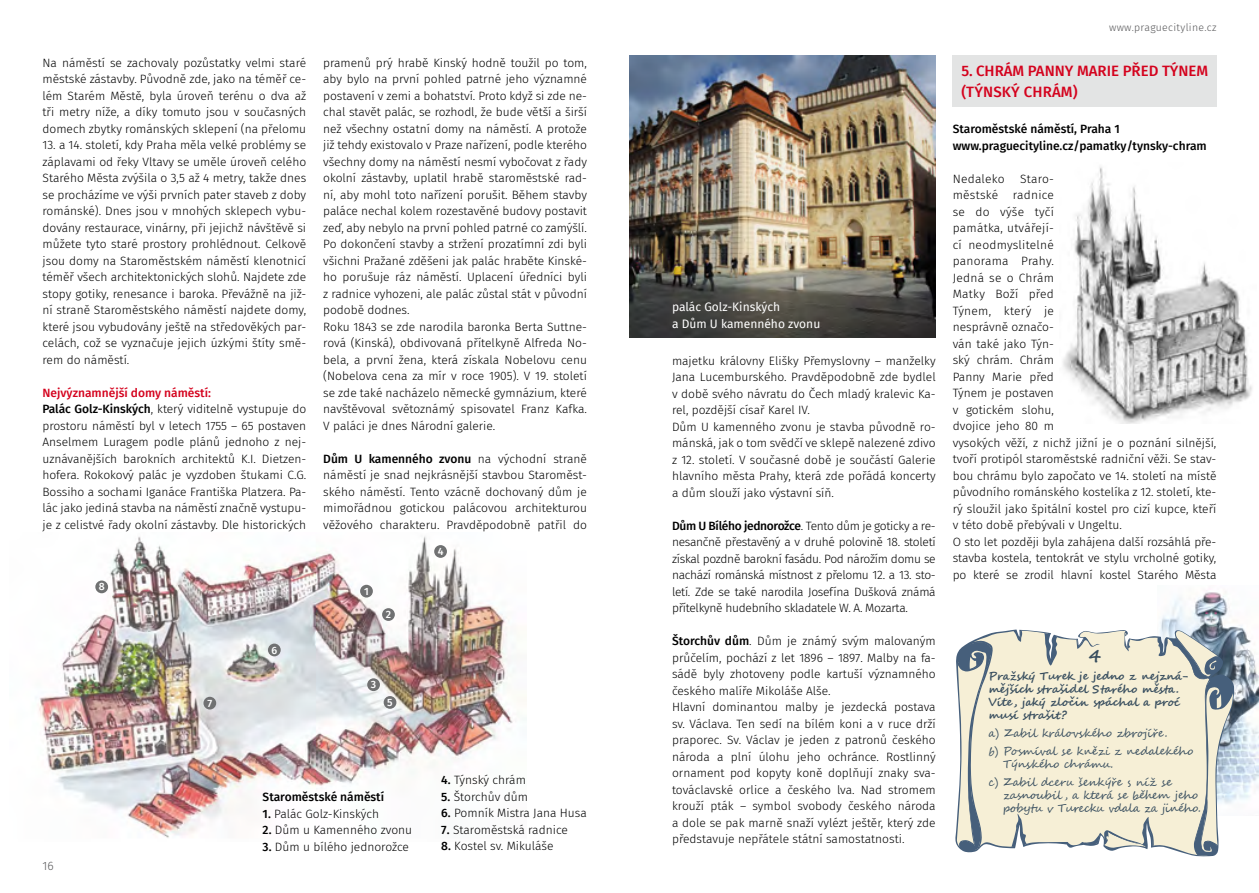
<style>
.page{position:relative;width:1259px;height:893px;background:#fff}
.page>*{position:absolute;margin:0;border:0;box-sizing:border-box;transform-origin:0 0}
.t1{font:700 17.25px "Segoe Script";color:#374d5e}
.t2{font:500 15px/21px "Fira Sans";color:#d4021d}
.t3{font:300 12px/16.5px "Fira Sans";letter-spacing:-.005em;color:#000}
.t4{font:500 12px/16.5px "Fira Sans";color:#000}
.t5{font:12px/16.5px "Fira Sans";color:#fff}
.t6{font:300 12px "Fira Sans";letter-spacing:.02em;color:#000}
.t7{font:300 12px "Fira Sans";color:#58585a}
.t8{font:11.25px/18.3px "Segoe Script";letter-spacing:-.005em;color:#374d5e}
.t9{font:700 11.25px/12.8px "Segoe Script";color:#374d5e}
.t10{font:300 10.5px "Fira Sans";letter-spacing:.03em;color:#58585a}
.t11{font:500 10.5px "Fira Sans";color:#fff}
.s1{font-weight:500;color:#d4021d}
.s2{font-weight:500}
</style>
<div class="page">
<div style="left:952px;top:55px;width:265px;height:51px;background:#e3e4e4"></div>
<img style="left:629px;top:55px;width:306px;height:282px">
<img style="left:1063px;top:167px;width:189px;height:257px">
<img style="left:1160px;top:592px;width:99px;height:208px">
<svg style="left:955px;top:629px;width:280px;height:214px"></svg>
<svg style="left:962px;top:631px;width:114px;height:222px;background:#f4edd7"></svg>
<svg style="left:1044px;top:633px;width:13px;height:33px"></svg>
<svg style="left:1011px;top:813px;width:15px;height:34px"></svg>
<svg style="left:1013px;top:631px;width:9px;height:11px"></svg>
<svg style="left:1076px;top:631px;width:157px;height:225px;background:#e1dfce"></svg>
<svg style="left:956px;top:641px;width:37px;height:210px;background:#cbccc2"></svg>
<img style="left:39px;top:536px;width:488px;height:302px">
<div style="left:360px;top:585px;width:13px;height:12px;background:#707172;border-radius:50%"></div>
<div style="left:384px;top:696px;width:12px;height:13px;background:#707172;border-radius:50%"></div>
<div style="left:382px;top:608px;width:13px;height:13px;background:#707172;border-radius:50%"></div>
<div style="left:268px;top:644px;width:13px;height:12px;background:#707172;border-radius:50%"></div>
<div style="left:367px;top:678px;width:13px;height:13px;background:#707172;border-radius:50%"></div>
<div style="left:203px;top:697px;width:13px;height:12px;background:#707172;border-radius:50%"></div>
<div style="left:434px;top:545px;width:13px;height:13px;background:#707172;border-radius:50%"></div>
<div style="left:95px;top:580px;width:13px;height:13px;background:#707172;border-radius:50%"></div>
<p class="t3" style="left:43px;top:54px;width:265px;text-align:justify">Na náměstí se zachovaly pozůstatky velmi staré městské zástavby. Původně zde, jako na téměř ce&shy;lém Starém Městě, byla úroveň terénu o dva až tři metry níže, a díky tomuto jsou v současných domech zbytky románských sklepení (na přelomu</p>
<p class="t3" style="left:43px;top:137px;width:265px;text-align:justify">13. a 14. století, kdy Praha měla velké problémy se záplavami od řeky Vltavy se uměle úroveň celého Starého Města zvýšila o 3,5 až 4 metry, takže dnes se procházíme ve výši prvních pater staveb z doby románské). Dnes jsou v mnohých sklepech vybu&shy;dovány restaurace, vinárny, při jejichž návštěvě si můžete tyto staré prostory prohlédnout. Celkově jsou domy na Staroměstském náměstí klenotnicí téměř všech architektonických slohů. Najdete zde stopy gotiky, renesance i baroka. Převážně na již&shy;ní straně Staroměstského náměstí najdete domy, které jsou vybudovány ještě na středověkých par&shy;celách, což se vyznačuje jejich úzkými štíty smě&shy;rem do náměstí.</p>
<p class="t3" style="left:43px;top:384px;width:265px"><span class="s1">Nejvýznamnější domy náměstí:<br></span><span class="s2">Palác Golz-Kinských</span>, který viditelně vystupuje do prostoru náměstí byl v letech 1755 – 65 postaven Anselmem Luragem podle plánů jednoho z nej&shy;uznávanějších barokních architektů K.I. Dietzen&shy;hofera. Rokokový palác je vyzdoben štukami C.G.<br>Bossiho a sochami Iganáce Františka Platzera. Pa&shy;lác jako jediná stavba na náměstí značně vystupu&shy;je z celistvé řady okolní zástavby. Dle historických</p>
<p class="t3" style="left:323px;top:54px;width:265px">pramenů prý hrabě Kinský hodně toužil po tom, aby bylo na první pohled patrné jeho významné postavení v zemi a bohatství. Proto když si zde ne&shy;chal stavět palác, se rozhodl, že bude větší a širší než všechny ostatní domy na náměstí. A protože již tehdy existovalo v Praze nařízení, podle kterého všechny domy na náměstí nesmí vybočovat z řady okolní zástavby, uplatil hrabě staroměstské rad&shy;ní, aby mohl toto nařízení porušit. Během stavby paláce nechal kolem rozestavěné budovy postavit zeď, aby nebylo na první pohled patrné co zamýšlí.<br>Po dokončení stavby a stržení prozatímní zdi byli všichni Pražané zděšeni jak palác hraběte Kinské&shy;ho porušuje ráz náměstí. Uplacení úředníci byli z radnice vyhozeni, ale palác zůstal stát v původní podobě dodnes.<br>Roku 1843 se zde narodila baronka Berta Suttne&shy;rová (Kinská), obdivovaná přítelkyně Alfreda No&shy;bela, a první žena, která získala Nobelovu cenu (Nobelova cena za mír v roce 1905). V 19. století se zde také nacházelo německé gymnázium, které navštěvoval světoznámý spisovatel Franz Kafka.<br>V paláci je dnes Národní galerie.</p>
<p class="t3" style="left:323px;top:450px;width:265px;text-align:justify"><span class="s2">Dům U kamenného zvonu</span> na východní straně náměstí je snad nejkrásnější stavbou Staroměst&shy;ského náměstí. Tento vzácně dochovaný dům je mimořádnou gotickou palácovou architekturou věžového charakteru. Pravděpodobně patřil do</p>
<p class="t11" style="left:438px;top:543px;width:7px">4</p>
<p class="t11" style="left:99px;top:578px;width:7px">8</p>
<p class="t11" style="left:364px;top:583px;width:6px">1</p>
<p class="t11" style="left:386px;top:606px;width:7px">2</p>
<p class="t11" style="left:271px;top:641px;width:7px">6</p>
<p class="t11" style="left:371px;top:676px;width:7px">3</p>
<p class="t11" style="left:207px;top:695px;width:6px">7</p>
<p class="t11" style="left:387px;top:694px;width:7px">5</p>
<p class="t7" style="left:43px;top:857px;width:13px">16</p>
<p class="t4" style="left:263px;top:788px;width:123px">Staroměstské náměstí</p>
<p class="t3" style="left:263px;top:805px;width:118px"><span class="s2">1.</span> Palác Golz-Kinských</p>
<p class="t3" style="left:263px;top:822px;width:151px"><span class="s2">2.</span> Dům u Kamenného zvonu</p>
<p class="t3" style="left:263px;top:838px;width:148px"><span class="s2">3.</span> Dům u bílého jednorožce</p>
<p class="t3" style="left:441px;top:772px;width:86px"><span class="s2">4.</span> Týnský chrám</p>
<p class="t3" style="left:441px;top:788px;width:88px"><span class="s2">5.</span> Štorchův dům</p>
<p class="t3" style="left:441px;top:805px;width:147px"><span class="s2">6.</span> Pomník Mistra Jana Husa</p>
<p class="t3" style="left:441px;top:821px;width:128px"><span class="s2">7.</span> Staroměstská radnice</p>
<p class="t3" style="left:441px;top:838px;width:114px"><span class="s2">8.</span> Kostel sv. Mikuláše</p>
<p class="t5" style="left:672px;top:298px;width:150px">palác Golz-Kinských<br>a Dům U kamenného zvonu</p>
<p class="t3" style="left:672px;top:352px;width:265px">majetku královny Elišky Přemyslovny – manželky Jana Lucemburského. Pravděpodobně zde bydlel v době svého návratu do Čech mladý kralevic Ka&shy;rel, pozdější císař Karel IV.<br>Dům U kamenného zvonu je stavba původně ro&shy;mánská, jak o tom svědčí ve sklepě nalezené zdivo z 12. století. V současné době je součástí Galerie hlavního města Prahy, která zde pořádá koncerty a dům slouží jako výstavní síň.</p>
<p class="t3" style="left:672px;top:517px;width:265px;text-align:justify"><span class="s2">Dům U Bílého jednorožce</span>. Tento dům je goticky a re&shy;nesančně přestavěný a v druhé polovině 18. století získal pozdně barokní fasádu. Pod nárožím domu se nachází románská místnost z přelomu 12. a 13. sto&shy;letí. Zde se také narodila Josefína Dušková známá přítelkyně hudebního skladatele W. A. Mozarta.</p>
<p class="t3" style="left:672px;top:632px;width:265px"><span class="s2">Štorchův dům</span>. Dům je známý svým malovaným průčelím, pochází z let 1896 – 1897. Malby na fa&shy;sádě byly zhotoveny podle kartuší významného českého malíře Mikoláše Alše.<br>Hlavní dominantou malby je jezdecká postava sv. Václava. Ten sedí na bílém koni a v ruce drží praporec. Sv. Václav je jeden z patronů českého národa a plní úlohu jeho ochránce. Rostlinný ornament pod kopyty koně doplňují znaky sva&shy;továclavské orlice a českého lva. Nad stromem krouží pták – symbol svobody českého národa a dole se pak marně snaží vylézt ještěr, který zde představuje nepřátele státní samostatnosti.</p>
<p class="t10" style="left:1109px;top:20px;width:109px">www.praguecityline.cz</p>
<p class="t2" style="left:961px;top:59px;width:248px">5. CHRÁM PANNY MARIE PŘED TÝNEM (TÝNSKÝ CHRÁM)</p>
<p class="t4" style="left:952px;top:120px;width:255px">Staroměstské náměstí, Praha 1 www.praguecityline.cz/pamatky/tynsky-chram</p>
<p class="t6" style="left:952px;top:170px;width:53px">Nedaleko</p>
<p class="t3" style="left:952px;top:170px;width:265px;text-indent:67px">Staro-<br>městské radnice<br>se do výše tyčí<br>památka, utvářejí-<br>cí neodmyslitelné<br>panorama Prahy.<br>Jedná se o Chrám<br>Matky Boží před<br>Týnem, který je<br>nesprávně označo-<br>ván také jako Týn-<br>ský chrám. Chrám<br>Panny Marie před<br>Týnem je postaven<br>v gotickém slohu,<br>dvojice jeho 80 m<br>vysokých věží, z nichž jižní je o poznání silnější, tvoří protipól staroměstské radniční věži. Se stav&shy;bou chrámu bylo započato ve 14. století na místě původního románského kostelíka z 12. století, kte&shy;rý sloužil jako špitální kostel pro cizí kupce, kteří v této době přebývali v Ungeltu.<br>O sto let později byla zahájena další rozsáhlá pře&shy;stavba kostela, tentokrát ve stylu vrcholné gotiky, po které se zrodil hlavní kostel Starého Města</p>
<h1 class="t1" style="left:1088px;top:642px;width:14px">4</h1>
<p class="t9" style="left:988px;top:670px;width:202px">Pražský Turek je jedno z nejzná&shy;mějších strašidel Starého města.<br>Víte , jaký zločin spáchal a proč musí strašit?</p>
<p class="t8" style="left:988px;top:724px;width:206px">a) Zabil královského zbrojíře.<br>b) Posmíval se knězi z nedalekého</p>
<p class="t8" style="left:988px;top:755px;width:185px;text-indent:15px">Týnského chrámu.<br>c) Zabil dceru šenkýře s níž se</p>
<p class="t8" style="left:1003px;top:789px;width:199px;line-height:12.8px">zasnoubil , a která se během jeho pobytu v Turecku vdala za jiného.</p>
</div>
